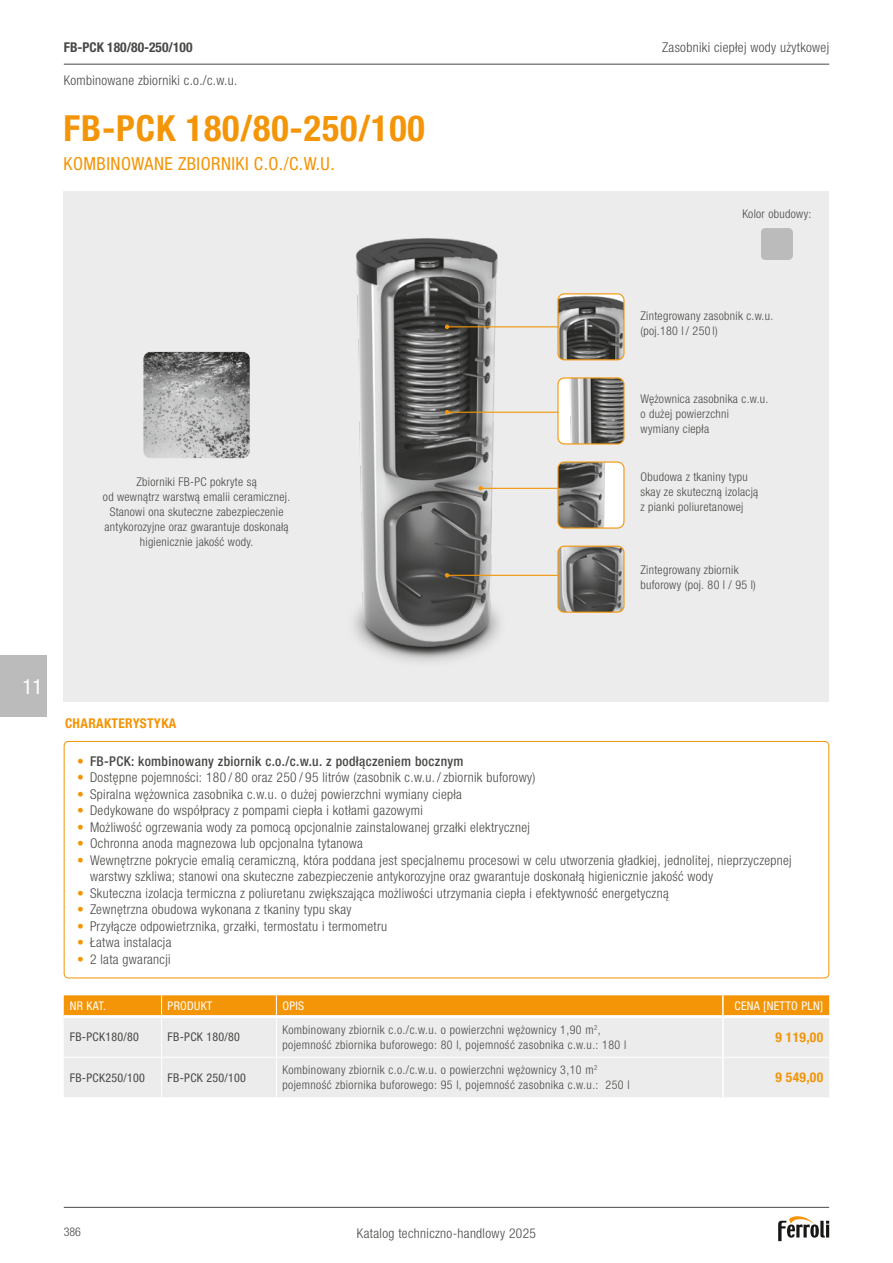
<style>
.page{position:relative;width:893px;height:1263px;background:#fff}
.page>*{position:absolute;margin:0;border:0;box-sizing:border-box;transform-origin:0 0}
.t1{font:700 condensed 36px "Helvetica Neue LTW1 G";letter-spacing:.025em;color:#f39507}
.t2{font:condensed 21px "Helvetica Neue LTW1 G";color:#fff}
.t3{font:condensed 18px "Helvetica Neue LTW1 G";letter-spacing:.025em;color:#f39507}
.t4{font:300 condensed 13.5px/16.5px "Helvetica Neue LTW1 G";letter-spacing:.025em;color:#484846}
.t5{font:500 condensed 13.5px "Helvetica Neue LTW1 G";letter-spacing:.025em;color:#484846}
.t6{font:700 condensed 13.5px "Helvetica Neue LTW1 G";letter-spacing:.025em;color:#f39507}
.t7{font:700 condensed 13.5px "Helvetica Neue LTW1 G";color:#484846}
.t8{font:300 condensed 12px/15px "Helvetica Neue LTW1 G";letter-spacing:.025em;color:#484846}
.t9{font:condensed 12px "Helvetica Neue LTW1 G";letter-spacing:.025em;color:#484846}
.t10{font:condensed 12px "Helvetica Neue LTW1 G";letter-spacing:.025em;color:#fff}
.s1{font-weight:300;color:#f39507}
.s2{color:#f39507}
</style>
<div class="page">
<div style="left:64px;top:1018px;width:765px;height:79px;background:#ececec"></div>
<hr style="left:276px;top:1057px;width:446px;height:1px;background:#fff">
<hr style="left:724px;top:1057px;width:105px;height:1px;background:#fff">
<hr style="left:64px;top:1057px;width:98px;height:1px;background:#fff">
<hr style="left:161px;top:1018px;width:1px;height:39px;background:#fff">
<hr style="left:161px;top:1057px;width:1px;height:40px;background:#fff">
<hr style="left:162px;top:1057px;width:114px;height:1px;background:#fff">
<svg style="left:64px;top:995px;width:765px;height:21px;background:#f39b16"></svg>
<hr style="left:276px;top:1016px;width:1px;height:41px;background:#fff">
<hr style="left:276px;top:1057px;width:1px;height:40px;background:#fff">
<hr style="left:722px;top:995px;width:2px;height:21px;background:#fff">
<hr style="left:722px;top:1016px;width:2px;height:41px;background:#fff">
<hr style="left:722px;top:1057px;width:2px;height:40px;background:#fff">
<hr style="left:64px;top:1207px;width:765px;height:1px;background:#484846">
<svg style="left:778px;top:1216px;width:51px;height:25px"></svg>
<hr style="left:64px;top:64px;width:765px;height:1px;background:#484846">
<div style="left:0;top:656px;width:47px;height:61px;background:#bbb"></div>
<div style="left:64px;top:191px;width:765px;height:511px;background:#ececec"></div>
<img style="left:354px;top:238px;width:180px;height:424px">
<div style="left:64px;top:741px;width:765px;height:237px;border:1px solid #f39507;border-radius:4px"></div>
<div style="left:761px;top:228px;width:32px;height:32px;background:#bbb;border-radius:4px"></div>
<img style="left:143px;top:352px;width:107px;height:106px">
<hr style="left:481px;top:488px;width:82px;height:1px;background:#f39507">
<svg style="left:478px;top:486px;width:5px;height:5px"></svg>
<hr style="left:447px;top:575px;width:116px;height:1px;background:#f39507">
<svg style="left:445px;top:573px;width:4px;height:4px"></svg>
<hr style="left:447px;top:326px;width:116px;height:1px;background:#f39507">
<svg style="left:445px;top:325px;width:4px;height:4px"></svg>
<hr style="left:447px;top:412px;width:116px;height:1px;background:#f39507">
<svg style="left:445px;top:410px;width:4px;height:4px"></svg>
<img style="left:559px;top:463px;width:65px;height:64px">
<div style="left:557px;top:461px;width:67px;height:68px;border:1px solid #f39507;border-radius:6px"></div>
<img style="left:559px;top:546px;width:65px;height:65px">
<div style="left:557px;top:546px;width:67px;height:67px;border:1px solid #f39507;border-radius:6px"></div>
<img style="left:559px;top:295px;width:65px;height:65px">
<div style="left:557px;top:293px;width:67px;height:67px;border:1px solid #f39507;border-radius:6px"></div>
<img style="left:559px;top:379px;width:65px;height:65px">
<div style="left:557px;top:377px;width:67px;height:67px;border:1px solid #f39507;border-radius:6px"></div>
<p class="t7" style="left:64px;top:39px;width:130px">FB-PCK 180/80-250/100</p>
<p class="t4" style="left:64px;top:72px;width:175px">Kombinowane zbiorniki c.o./c.w.u.</p>
<h1 class="t1" style="left:64px;top:106px;width:363px">FB-PCK 180/80-250/100</h1>
<h3 class="t3" style="left:64px;top:153px;width:273px">KOMBINOWANE ZBIORNIKI C.O./C.W.U.</h3>
<p class="t4" style="left:662px;top:39px;width:169px">Zasobniki ciepłej wody użytkowej</p>
<p class="t8" style="left:742px;top:207px;width:70px">Kolor obudowy:</p>
<p class="t8" style="left:103px;top:475px;width:189px;text-align:center">Zbiorniki FB-PC pokryte są<br>od wewnątrz warstwą emalii ceramicznej.<br>Stanowi ona skuteczne zabezpieczenie antykorozyjne oraz gwarantuje doskonałą higienicznie jakość wody.</p>
<p class="t8" style="left:640px;top:308px;width:134px">Zintegrowany zasobnik c.w.u. (poj.180 l / 250 l)</p>
<p class="t8" style="left:640px;top:392px;width:129px">Wężownica zasobnika c.w.u. o dużej powierzchni wymiany ciepła</p>
<p class="t8" style="left:640px;top:470px;width:119px">Obudowa z tkaniny typu skay ze skuteczną izolacją z pianki poliuretanowej</p>
<p class="t8" style="left:640px;top:563px;width:117px">Zintegrowany zbiornik buforowy (poj. 80 l / 95 l)</p>
<h2 class="t2" style="left:22px;top:674px;width:22px">11</h2>
<p class="t6" style="left:65px;top:715px;width:113px">CHARAKTERYSTYKA</p>
<p class="t5" style="left:77px;top:753px;width:388px"><span class="s1">•</span> FB-PCK: kombinowany zbiornik c.o./c.w.u. z podłączeniem bocznym</p>
<p class="t4" style="left:77px;top:769px;width:460px"><span class="s2">•</span> Dostępne pojemności: 180 / 80 oraz 250 / 95 litrów (zasobnik c.w.u. / zbiornik buforowy)</p>
<p class="t4" style="left:77px;top:786px;width:386px"><span class="s2">•</span> Spiralna wężownica zasobnika c.w.u. o dużej powierzchni wymiany ciepła</p>
<p class="t4" style="left:77px;top:802px;width:347px"><span class="s2">•</span> Dedykowane do współpracy z pompami ciepła i kotłami gazowymi</p>
<p class="t4" style="left:77px;top:819px;width:454px"><span class="s2">•</span> Możliwość ogrzewania wody za pomocą opcjonalnie zainstalowanej grzałki elektrycznej</p>
<p class="t4" style="left:77px;top:835px;width:287px"><span class="s2">•</span> Ochronna anoda magnezowa lub opcjonalna tytanowa</p>
<p class="t4" style="left:90px;top:852px;width:703px;text-indent:-13px"><span class="s2">•</span> Wewnętrzne pokrycie emalią ceramiczną, która poddana jest specjalnemu procesowi w celu utworzenia gładkiej, jednolitej, nieprzyczepnej warstwy szkliwa; stanowi ona skuteczne zabezpieczenie antykorozyjne oraz gwarantuje doskonałą higienicznie jakość wody</p>
<p class="t4" style="left:77px;top:885px;width:593px"><span class="s2">•</span> Skuteczna izolacja termiczna z poliuretanu zwiększająca możliwości utrzymania ciepła i efektywność energetyczną</p>
<p class="t4" style="left:77px;top:901px;width:276px"><span class="s2">•</span> Zewnętrzna obudowa wykonana z tkaniny typu skay</p>
<p class="t4" style="left:77px;top:918px;width:311px"><span class="s2">•</span> Przyłącze odpowietrznika, grzałki, termostatu i termometru</p>
<p class="t4" style="left:77px;top:934px;width:96px"><span class="s2">•</span> Łatwa instalacja</p>
<p class="t4" style="left:77px;top:951px;width:95px"><span class="s2">•</span> 2 lata gwarancji</p>
<p class="t10" style="left:70px;top:999px;width:38px">NR KAT.</p>
<p class="t10" style="left:168px;top:999px;width:46px">PRODUKT</p>
<p class="t10" style="left:282px;top:999px;width:23px">OPIS</p>
<p class="t10" style="left:734px;top:999px;width:90px">CENA [NETTO PLN]</p>
<p class="t9" style="left:70px;top:1030px;width:71px">FB-PCK180/80</p>
<p class="t9" style="left:168px;top:1030px;width:74px">FB-PCK 180/80</p>
<p class="t8" style="left:282px;top:1022px;width:345px">Kombinowany zbiornik c.o./c.w.u. o powierzchni wężownicy 1,90 m<sup>2</sup>, pojemność zbiornika buforowego: 80 l, pojemność zasobnika c.w.u.: 180 l</p>
<p class="t6" style="left:775px;top:1029px;width:49px">9 119,00</p>
<p class="t9" style="left:70px;top:1070px;width:77px">FB-PCK250/100</p>
<p class="t9" style="left:168px;top:1070px;width:80px">FB-PCK 250/100</p>
<p class="t8" style="left:282px;top:1062px;width:349px">Kombinowany zbiornik c.o./c.w.u. o powierzchni wężownicy 3,10 m<sup>2 </sup>pojemność zbiornika buforowego: 95 l, pojemność zasobnika c.w.u.: 250 l</p>
<p class="t6" style="left:775px;top:1069px;width:49px">9 549,00</p>
<p class="t8" style="left:64px;top:1225px;width:19px">386</p>
<p class="t4" style="left:357px;top:1224px;width:181px">Katalog techniczno-handlowy 2025</p>
</div>
